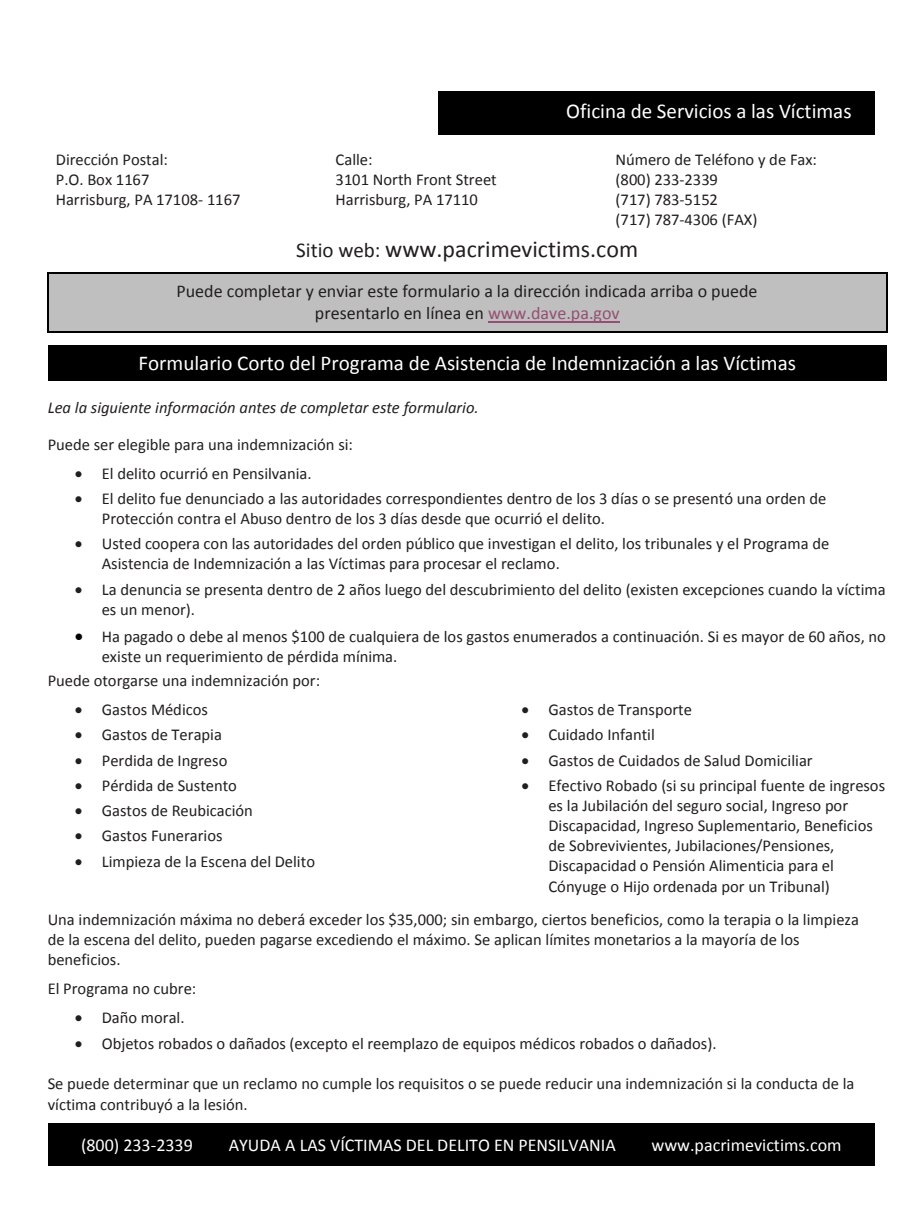
<style>
.page{position:relative;width:918px;height:1226px;background:#fff}
.page>*{position:absolute;margin:0;border:0;box-sizing:border-box;transform-origin:0 0}
.t1{font:24px "Calibri";color:#221e1f}
.t2{font:21px "Calibri";color:#fff}
.t3{font:18px/21.9px "Calibri";color:#221e1f;text-align:center}
.t4{font:18px "Calibri";color:#fff}
.t5{font:16.5px/20.1px "Calibri";color:#221e1f}
.t6{font:italic 16.5px "Calibri";color:#221e1f}
.s1{font-size:21px}
.s2{color:#954f72}
.s3{color:#000}
</style>
<div class="page">
<div style="left:439px;top:92px;width:436px;height:42px;background:#000"></div>
<hr style="left:439px;top:91px;width:436px;height:1px;background:#000">
<hr style="left:439px;top:134px;width:436px;height:1px;background:#000">
<hr style="left:875px;top:92px;width:1px;height:42px;background:#000">
<div style="left:49px;top:273px;width:837px;height:58px;background:#bfbfbf"></div>
<hr style="left:488px;top:321px;width:132px;height:1px;background:#954f72">
<hr style="left:49px;top:272px;width:837px;height:1px;background:#000">
<hr style="left:48px;top:273px;width:1px;height:58px;background:#000">
<hr style="left:49px;top:331px;width:837px;height:1px;background:#000">
<hr style="left:886px;top:273px;width:1px;height:58px;background:#000">
<div style="left:48px;top:346px;width:838px;height:34px;background:#000"></div>
<hr style="left:48px;top:345px;width:838px;height:1px;background:#000">
<hr style="left:48px;top:380px;width:838px;height:1px;background:#000">
<hr style="left:886px;top:345px;width:1px;height:35px;background:#000">
<div style="left:48px;top:1123px;width:826px;height:42px;background:#000"></div>
<hr style="left:48px;top:1123px;width:827px;height:1px;background:#000">
<hr style="left:48px;top:1165px;width:827px;height:1px;background:#000">
<hr style="left:875px;top:1123px;width:1px;height:42px;background:#000">
<p class="t2" style="left:566px;top:102px;width:287px">Oficina de Servicios a las Víctimas</p>
<p class="t5" style="left:616px;top:151px;width:203px">Número de Teléfono y de Fax:</p>
<p class="t5" style="left:616px;top:171px;width:104px">(800) 233-2339</p>
<p class="t5" style="left:616px;top:191px;width:104px">(717) 783-5152</p>
<p class="t5" style="left:616px;top:211px;width:143px">(717) 787-4306 (FAX)</p>
<p class="t1" style="left:296px;top:239px;width:344px"><span class="s1">Sitio web:</span> www.pacrimevictims.com</p>
<p class="t3" style="left:176px;top:282px;width:583px">Puede completar y enviar este formulario a la dirección indicada arriba o puede presentarlo en línea en <span class="s2">www.dave.pa.gov</span></p>
<p class="t2" style="left:138px;top:354px;width:659px">Formulario Corto del Programa de Asistencia de Indemnización a las Víctimas</p>
<p class="t6" style="left:48px;top:400px;width:433px">Lea la siguiente información antes de completar este formulario.</p>
<p class="t5" style="left:48px;top:436px;width:307px">Puede ser elegible para una indemnización si:</p>
<p class="t5" style="left:75px;top:465px;width:238px">• El delito ocurrió en Pensilvania.</p>
<p class="t5" style="left:102px;top:490px;width:726px;text-indent:-27px">• El delito fue denunciado a las autoridades correspondientes dentro de los 3 días o se presentó una orden de<br>Protección contra el Abuso dentro de los 3 días desde que ocurrió el delito.</p>
<p class="t5" style="left:102px;top:535px;width:729px;text-indent:-27px">• Usted coopera con las autoridades del orden público que investigan el delito, los tribunales y el Programa de<br>Asistencia de Indemnización a las Víctimas para procesar el reclamo.</p>
<p class="t5" style="left:102px;top:580px;width:785px;text-indent:-27px">• La denuncia se presenta dentro de 2 años luego del descubrimiento del delito (existen excepciones cuando la víctima es un menor).</p>
<p class="t5" style="left:102px;top:627px;width:786px;text-indent:-27px"><span class="s3">•</span> Ha pagado o debe al menos $100 de cualquiera de los gastos enumerados a continuación. Si es mayor de 60 años, no existe un requerimiento de pérdida mínima.</p>
<p class="t5" style="left:48px;top:672px;width:274px">Puede otorgarse una indemnización por:</p>
<p class="t5" style="left:75px;top:701px;width:135px">• Gastos Médicos</p>
<p class="t5" style="left:75px;top:726px;width:149px">• Gastos de Terapia</p>
<p class="t5" style="left:75px;top:751px;width:154px">• Perdida de Ingreso</p>
<p class="t5" style="left:75px;top:776px;width:164px">• Pérdida de Sustento</p>
<p class="t5" style="left:75px;top:802px;width:180px">• Gastos de Reubicación</p>
<p class="t5" style="left:75px;top:827px;width:149px">• Gastos Funerarios</p>
<p class="t5" style="left:75px;top:852px;width:242px">• Limpieza de la Escena del Delito</p>
<p class="t5" style="left:56px;top:151px;width:114px">Dirección Postal:</p>
<p class="t5" style="left:56px;top:171px;width:95px">P.O. Box 1167</p>
<p class="t5" style="left:56px;top:191px;width:186px">Harrisburg, PA 17108- 1167</p>
<p class="t5" style="left:336px;top:151px;width:38px">Calle:</p>
<p class="t5" style="left:336px;top:171px;width:163px">3101 North Front Street</p>
<p class="t5" style="left:336px;top:191px;width:144px">Harrisburg, PA 17110</p>
<p class="t5" style="left:521px;top:701px;width:172px">• Gastos de Transporte</p>
<p class="t5" style="left:521px;top:726px;width:135px">• Cuidado Infantil</p>
<p class="t5" style="left:521px;top:751px;width:293px">• Gastos de Cuidados de Salud Domiciliar</p>
<p class="t5" style="left:548px;top:776px;width:338px;text-indent:-27px">• Efectivo Robado (si su principal fuente de ingresos es la Jubilación del seguro social, Ingreso por Discapacidad, Ingreso Suplementario, Beneficios de Sobrevivientes, Jubilaciones/Pensiones, Discapacidad o Pensión Alimenticia para el Cónyuge o Hijo ordenada por un Tribunal)</p>
<p class="t5" style="left:48px;top:910px;width:813px">Una indemnización máxima no deberá exceder los $35,000; sin embargo, ciertos beneficios, como la terapia o la limpieza de la escena del delito, pueden pagarse excediendo el máximo. Se aplican límites monetarios a la mayoría de los beneficios.</p>
<p class="t5" style="left:48px;top:980px;width:150px">El Programa no cubre:</p>
<p class="t5" style="left:75px;top:1009px;width:111px">• Daño moral.</p>
<p class="t5" style="left:75px;top:1034px;width:643px">• Objetos robados o dañados (excepto el reemplazo de equipos médicos robados o dañados).</p>
<p class="t5" style="left:48px;top:1075px;width:808px">Se puede determinar que un reclamo no cumple los requisitos o se puede reducir una indemnización si la conducta de la víctima contribuyó a la lesión.</p>
<p class="t4" style="left:81px;top:1137px;width:113px">(800) 233-2339</p>
<p class="t4" style="left:229px;top:1137px;width:388px">AYUDA A LAS VÍCTIMAS DEL DELITO EN PENSILVANIA</p>
<p class="t4" style="left:652px;top:1137px;width:191px">www.pacrimevictims.com</p>
</div>
